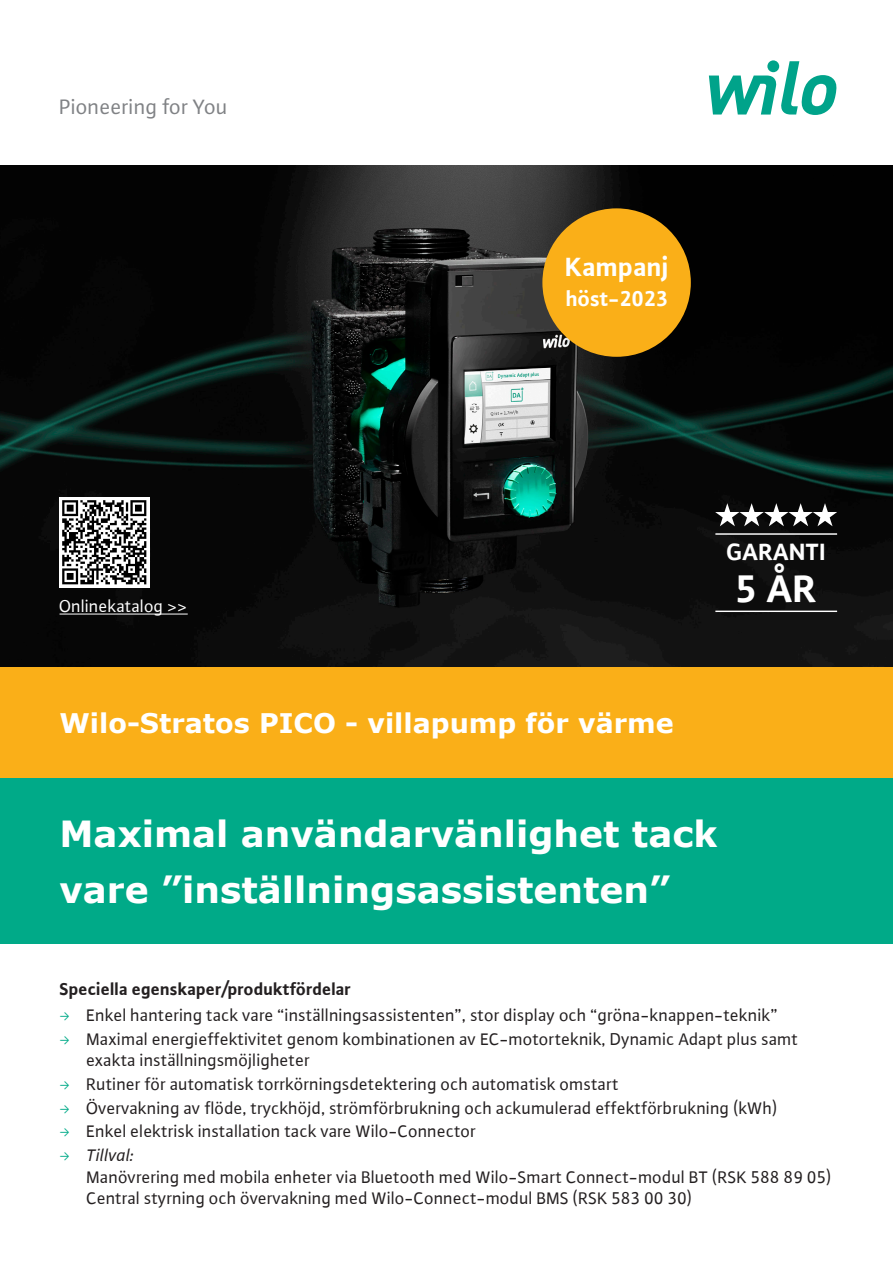
<style>
.page{position:relative;width:893px;height:1263px;background:#fff}
.page>*{position:absolute;margin:0;border:0;box-sizing:border-box;transform-origin:0 0}
.t1{font:700 40.5px "WILO Plus FM";color:#fff}
._1Title_Wilogreen{font:700 36px/55.5px "Verdana";color:#fff}
.Typ{font:700 27.75px "WILO Plus Global";color:#fff}
._1Title_Wilogreen-2{font:700 27px "Verdana";color:#fff}
.t2{font:700 24.75px "WILO Plus FM";letter-spacing:.005em;color:#fff}
.Typ-2{font:700 22.5px "WILO Plus Global";color:#fff}
.t3{font:22.2px "WILO Plus FM";color:#808285}
.t4{font:18px/21.6px "WILO Plus Global";color:#231f20}
.Paragraph-h1{font:700 18px "WILO Plus Global";color:#231f20}
.UnorderedList-li{font:18px "WILO Plus Global";color:#fff}
.s1{font-family:"WILO Pict";font-size:14.25px;color:#0a8}
.s2{font-style:italic}
</style>
<div class="page">
<img style="left:0;top:166px;width:893px;height:502px">
<div style="left:0;top:767px;width:893px;height:177px;background:#0a8"></div>
<svg style="left:709px;top:61px;width:127px;height:54px"></svg>
<div style="left:767px;top:60px;width:12px;height:12px;background:#00a38a;border-radius:50%"></div>
<div style="left:0;top:668px;width:893px;height:110px;background:#faaf18"></div>
<div style="left:542px;top:208px;width:149px;height:149px;background:#faaf18;border-radius:50%"></div>
<hr style="left:60px;top:614px;width:128px;height:1px;background:#fff">
<img style="left:60px;top:497px;width:90px;height:91px">
<hr style="left:715px;top:611px;width:122px;height:1px;background:#fff">
<hr style="left:715px;top:533px;width:122px;height:2px;background:#fff">
<svg style="left:715px;top:503px;width:122px;height:23px"></svg>
<p class="t3" style="left:60px;top:92px;width:170px">Pioneering for You</p>
<p class="Typ" style="left:565px;top:250px;width:105px">Kampanj</p>
<p class="Typ-2" style="left:566px;top:285px;width:104px">höst-2023</p>
<p class="UnorderedList-li" style="left:60px;top:595px;width:130px">Onlinekatalog &gt;&gt;</p>
<p class="t2" style="left:726px;top:535px;width:101px">GARANTI</p>
<p class="t1" style="left:735px;top:561px;width:83px">5 ÅR</p>
<p class="_1Title_Wilogreen-2" style="left:60px;top:704px;width:616px">Wilo-Stratos PICO - villapump för värme</p>
<p class="_1Title_Wilogreen" style="left:60px;top:806px;width:660px">Maximal användarvänlighet tack vare ”inställningsassistenten”</p>
<p class="Paragraph-h1" style="left:60px;top:978px;width:293px">Speciella egenskaper/produktfördelar</p>
<p class="t4" style="left:60px;top:1004px;width:720px"><span class="s1">ƒ</span> Enkel hantering tack vare “inställningsassistenten”, stor display och “gröna-knappen-teknik”</p>
<p class="t4" style="left:87px;top:1028px;width:713px;text-indent:-27px"><span class="s1">ƒ</span> Maximal energieffektivitet genom kombinationen av EC-motorteknik, Dynamic Adapt plus samt exakta inställningsmöjligheter</p>
<p class="t4" style="left:60px;top:1073px;width:561px"><span class="s1">ƒ</span> Rutiner för automatisk torrkörningsdetektering och automatisk omstart</p>
<p class="t4" style="left:60px;top:1097px;width:720px"><span class="s1">ƒ</span> Övervakning av flöde, tryckhöjd, strömförbrukning och ackumulerad effektförbrukning (kWh)</p>
<p class="t4" style="left:60px;top:1120px;width:418px"><span class="s1">ƒ</span> Enkel elektrisk installation tack vare Wilo-Connector</p>
<p class="t4" style="left:87px;top:1144px;width:747px;text-indent:-27px"><span class="s1">ƒ</span> <span class="s2">Tillval:<br></span>Manövrering med mobila enheter via Bluetooth med Wilo-Smart Connect-modul BT (RSK 588 89 05)<br>Central styrning och övervakning med Wilo-Connect-modul BMS (RSK 583 00 30)</p>
</div>
